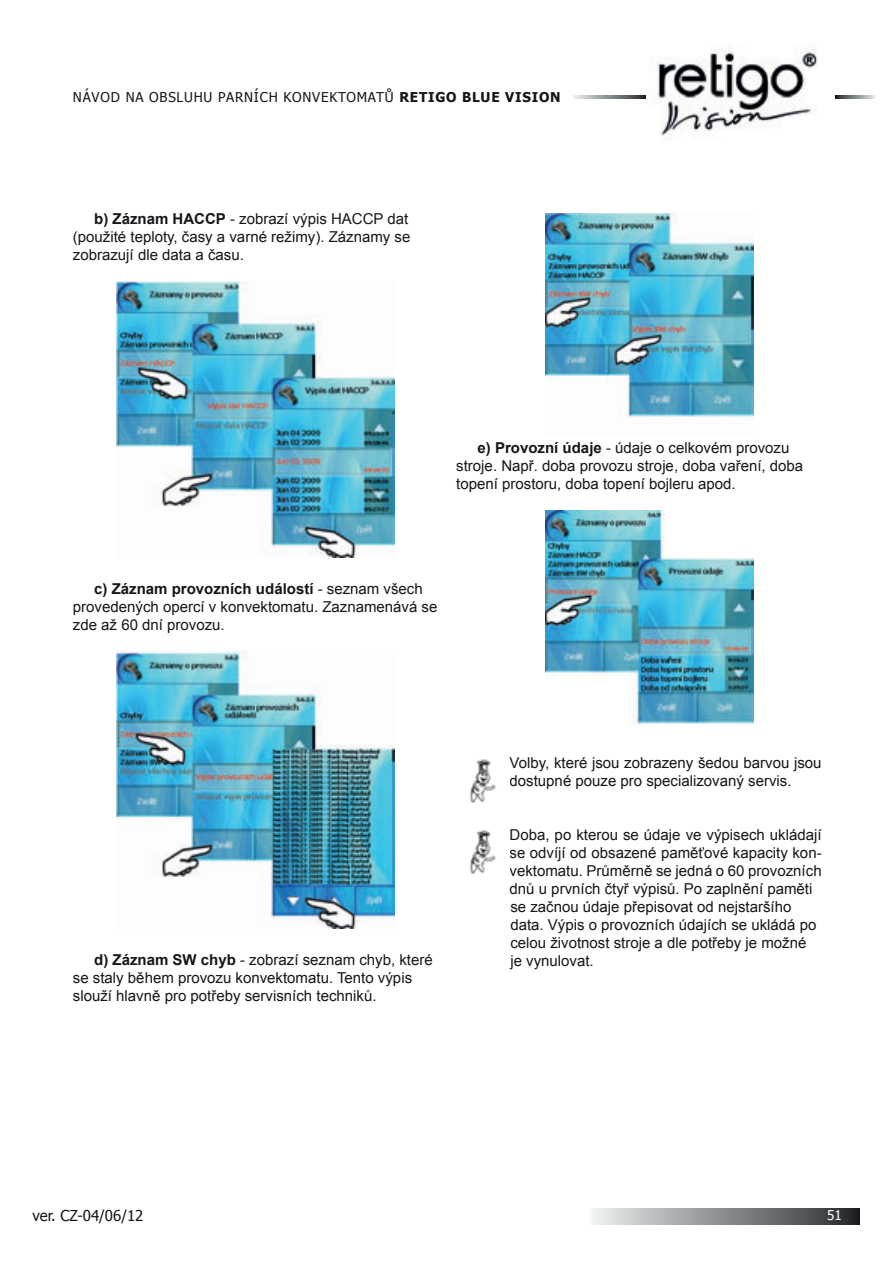
<style>
.page{position:relative;width:894px;height:1263px;background:#fff}
.page>*{position:absolute;margin:0;border:0;box-sizing:border-box;transform-origin:0 0}
.t1{font:15px/18px "Arial";color:#17151a}
.t2{font:15px "Tahoma";color:#17151a}
.t3{font:13.5px "Tahoma";letter-spacing:.055em;color:#17151a}
.t4{font:13.5px "Tahoma";color:#fff}
.s1{font-weight:700}
</style>
<div class="page">
<div style="left:589px;top:1207px;width:270px;height:16px;background:linear-gradient(to right,#eff3f3,#25292e)"></div>
<svg style="left:573px;top:95px;width:72px;height:4px"></svg>
<svg style="left:835px;top:95px;width:41px;height:4px"></svg>
<img style="left:649px;top:45px;width:169px;height:94px">
<img style="left:117px;top:281px;width:277px;height:276px">
<img style="left:117px;top:650px;width:277px;height:278px">
<img style="left:546px;top:213px;width:207px;height:205px">
<img style="left:546px;top:510px;width:207px;height:216px">
<img style="left:469px;top:759px;width:27px;height:44px">
<img style="left:469px;top:830px;width:27px;height:44px">
<p class="t3" style="left:73px;top:88px;width:489px">NÁVOD NA OBSLUHU PARNÍCH KONVEKTOMATŮ <span class="s1">RETIGO BLUE VISION</span></p>
<p class="t1" style="left:73px;top:210px;width:339px;text-indent:21px"><span class="s1">b) Záznam HACCP</span> - zobrazí výpis HACCP dat (použité teploty, časy a varné režimy). Záznamy se zobrazují dle data a času.</p>
<p class="t1" style="left:456px;top:439px;width:348px;text-indent:21px"><span class="s1">e) Provozní údaje</span> - údaje o celkovém provozu stroje. Např. doba provozu stroje, doba vaření, doba topení prostoru, doba topení bojleru apod.</p>
<p class="t1" style="left:73px;top:579px;width:366px;text-indent:21px"><span class="s1">c) Záznam provozních událostí</span> - seznam všech provedených opercí v konvektomatu. Zaznamenává se zde až 60 dní provozu.</p>
<p class="t1" style="left:73px;top:950px;width:361px;text-indent:21px"><span class="s1">d) Záznam SW chyb</span> - zobrazí seznam chyb, které se staly během provozu konvektomatu. Tento výpis slouží hlavně pro potřeby servisních techniků.</p>
<p class="t1" style="left:509px;top:753px;width:313px">Volby, které jsou zobrazeny šedou barvou jsou dostupné pouze pro specializovaný servis.</p>
<p class="t1" style="left:509px;top:825px;width:313px">Doba, po kterou se údaje ve výpisech ukládají se odvíjí od obsazené paměťové kapacity kon&shy;vektomatu. Průměrně se jedná o 60 provozních dnů u prvních čtyř výpisů. Po zaplnění paměti se začnou údaje přepisovat od nejstaršího data. Výpis o provozních údajích se ukládá po celou životnost stroje a dle potřeby je možné<br>je vynulovat.</p>
<p class="t2" style="left:33px;top:1205px;width:112px">ver. CZ-04/06/12</p>
<p class="t4" style="left:827px;top:1205px;width:16px">51</p>
</div>
